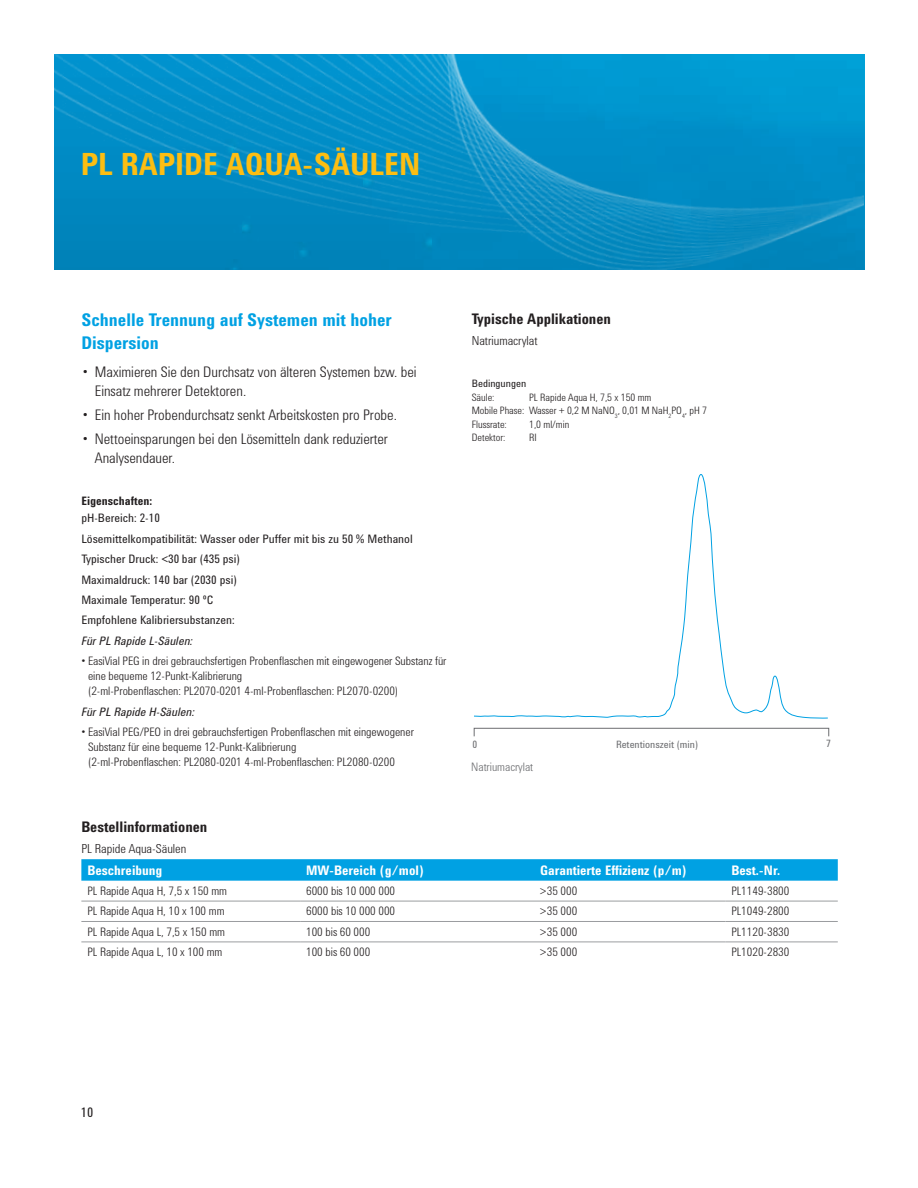
<style>
.page{position:relative;width:918px;height:1188px;background:#fff}
.page>*{position:absolute;margin:0;border:0;box-sizing:border-box;transform-origin:0 0}
.t1{font:700 31.5px "Agilent Condensed CFF";color:#fdbe12}
.t2{font:700 18px/22.5px "Agilent Condensed CFF";color:#00a1e3}
.t3{font:300 15px/19.5px "Agilent Condensed CFF";color:#231f20}
.t4{font:700 15px "Agilent Condensed CFF";color:#231f20}
.t5{font:700 13.5px "Agilent Condensed CFF";color:#fff}
.t6{font:13.5px "Agilent Condensed CFF";color:#231f20}
.t7{font:300 12.75px "Agilent Condensed CFF";color:#231f20}
.t8{font:300 12px/15px "Agilent Condensed CFF";color:#231f20}
.t9{font:12px/20.4px "Agilent Condensed CFF";color:#231f20}
.t10{font:italic 12px "Agilent Condensed CFF";color:#231f20}
.t11{font:300 12px "Agilent Condensed CFF";color:#6c6d70}
.t12{font:700 12px "Agilent Condensed CFF";color:#231f20}
.t13{font:300 10.5px/13.5px "Agilent Condensed CFF";color:#231f20}
.t14{font:10.5px "Agilent Condensed CFF";color:#231f20}
.t15{font:10.35px "Agilent Condensed CFF";color:#6c6d70}
</style>
<div class="page">
<img style="left:54px;top:54px;width:810px;height:216px">
<div style="left:474px;top:728px;width:355px;height:9px;border:1px solid #6c6d70"></div>
<svg style="left:474px;top:474px;width:354px;height:245px"></svg>
<svg style="left:81px;top:859px;width:757px;height:22px;background:#06a3e3"></svg>
<hr style="left:81px;top:901px;width:219px;height:1px;background:#9b9da0">
<hr style="left:300px;top:901px;width:234px;height:1px;background:#9b9da0">
<hr style="left:534px;top:901px;width:191px;height:1px;background:#9b9da0">
<hr style="left:725px;top:901px;width:113px;height:1px;background:#9b9da0">
<hr style="left:81px;top:921px;width:219px;height:1px;background:#9b9da0">
<hr style="left:300px;top:921px;width:234px;height:1px;background:#9b9da0">
<hr style="left:534px;top:921px;width:191px;height:1px;background:#9b9da0">
<hr style="left:725px;top:921px;width:113px;height:1px;background:#9b9da0">
<hr style="left:81px;top:942px;width:219px;height:1px;background:#9b9da0">
<hr style="left:300px;top:942px;width:234px;height:1px;background:#9b9da0">
<hr style="left:534px;top:942px;width:191px;height:1px;background:#9b9da0">
<hr style="left:725px;top:942px;width:113px;height:1px;background:#9b9da0">
<h1 class="t1" style="left:81px;top:141px;width:341px">PL RAPIDE AQUA-SÄULEN</h1>
<h2 class="t2" style="left:81px;top:308px;width:312px">Schnelle Trennung auf Systemen mit hoher<br>Dispersion</h2>
<p class="t3" style="left:95px;top:361px;width:323px;text-indent:-12px">• Maximieren Sie den Durchsatz von älteren Systemen bzw. bei<br>Einsatz mehrerer Detektoren.</p>
<p class="t3" style="left:83px;top:404px;width:316px">• Ein hoher Probendurchsatz senkt Arbeitskosten pro Probe.</p>
<p class="t3" style="left:95px;top:428px;width:295px;text-indent:-12px">• Nettoeinsparungen bei den Lösemitteln dank reduzierter<br>Analysendauer.</p>
<p class="t12" style="left:81px;top:492px;width:72px">Eigenschaften:</p>
<p class="t9" style="left:81px;top:508px;width:333px">pH-Bereich: 2-10<br>Lösemittelkompatibilität: Wasser oder Puffer mit bis zu 50 % Methanol Typischer Druck: &lt;30 bar (435 psi)<br>Maximaldruck: 140 bar (2030 psi)<br>Maximale Temperatur: 90 ºC<br>Empfohlene Kalibriersubstanzen:</p>
<p class="t10" style="left:81px;top:632px;width:113px">Für PL Rapide L-Säulen:</p>
<p class="t8" style="left:88px;top:653px;width:360px;text-indent:-7px">• EasiVial PEG in drei gebrauchsfertigen Probenflaschen mit eingewogener Substanz für eine bequeme 12-Punkt-Kalibrierung<br>(2-ml-Probenflaschen: PL2070-0201 4-ml-Probenflaschen: PL2070-0200)</p>
<p class="t10" style="left:81px;top:702px;width:115px">Für PL Rapide H-Säulen:</p>
<p class="t8" style="left:88px;top:723px;width:327px;text-indent:-7px">• EasiVial PEG/PEO in drei gebrauchsfertigen Probenflaschen mit eingewogener<br>Substanz für eine bequeme 12-Punkt-Kalibrierung<br>(2-ml-Probenflaschen: PL2080-0201 4-ml-Probenflaschen: PL2080-0200</p>
<p class="t4" style="left:472px;top:308px;width:141px">Typische Applikationen</p>
<p class="t7" style="left:472px;top:331px;width:67px">Natriumacrylat</p>
<p class="t14" style="left:472px;top:376px;width:56px">Bedingungen</p>
<p class="t13" style="left:472px;top:390px;width:24px">Säule:</p>
<p class="t13" style="left:472px;top:390px;width:237px;text-indent:57px">PL Rapide Aqua H, 7,5 x 150 mm<br>Mobile Phase: Wasser + 0,2 M NaNO<sub>3</sub>, 0,01 M NaH<sub>2</sub>PO<sub>4</sub>, pH 7<br>Flussrate:</p>
<p class="t13" style="left:529px;top:417px;width:42px">1,0 ml/min</p>
<p class="t13" style="left:472px;top:430px;width:35px">Detektor:</p>
<p class="t13" style="left:529px;top:430px;width:9px">RI</p>
<p class="t15" style="left:473px;top:737px;width:6px">0</p>
<p class="t15" style="left:616px;top:737px;width:84px">Retentionszeit (min)</p>
<p class="t15" style="left:826px;top:736px;width:6px">7</p>
<p class="t11" style="left:471px;top:758px;width:63px">Natriumacrylat</p>
<p class="t4" style="left:81px;top:816px;width:128px">Bestellinformationen</p>
<p class="t7" style="left:81px;top:839px;width:106px">PL Rapide Aqua-Säulen</p>
<p class="t5" style="left:87px;top:860px;width:77px">Beschreibung</p>
<p class="t5" style="left:306px;top:860px;width:119px">MW-Bereich (g/mol)</p>
<p class="t5" style="left:540px;top:860px;width:149px">Garantierte Effizienz (p/m)</p>
<p class="t5" style="left:731px;top:860px;width:50px">Best.-Nr.</p>
<p class="t8" style="left:87px;top:882px;width:141px">PL Rapide Aqua H, 7,5 x 150 mm</p>
<p class="t8" style="left:306px;top:882px;width:91px">6000 bis 10 000 000</p>
<p class="t8" style="left:540px;top:882px;width:39px">&gt;35 000</p>
<p class="t8" style="left:731px;top:882px;width:60px">PL1149-3800</p>
<p class="t8" style="left:87px;top:903px;width:139px">PL Rapide Aqua H, 10 x 100 mm</p>
<p class="t8" style="left:306px;top:903px;width:91px">6000 bis 10 000 000</p>
<p class="t8" style="left:540px;top:903px;width:39px">&gt;35 000</p>
<p class="t8" style="left:731px;top:903px;width:60px">PL1049-2800</p>
<p class="t8" style="left:87px;top:923px;width:139px">PL Rapide Aqua L, 7,5 x 150 mm</p>
<p class="t8" style="left:306px;top:923px;width:66px">100 bis 60 000</p>
<p class="t8" style="left:540px;top:923px;width:39px">&gt;35 000</p>
<p class="t8" style="left:731px;top:923px;width:60px">PL1120-3830</p>
<p class="t8" style="left:87px;top:944px;width:137px">PL Rapide Aqua L, 10 x 100 mm</p>
<p class="t8" style="left:306px;top:944px;width:66px">100 bis 60 000</p>
<p class="t8" style="left:540px;top:944px;width:39px">&gt;35 000</p>
<p class="t8" style="left:731px;top:944px;width:60px">PL1020-2830</p>
<p class="t6" style="left:81px;top:1102px;width:14px">10</p>
</div>
